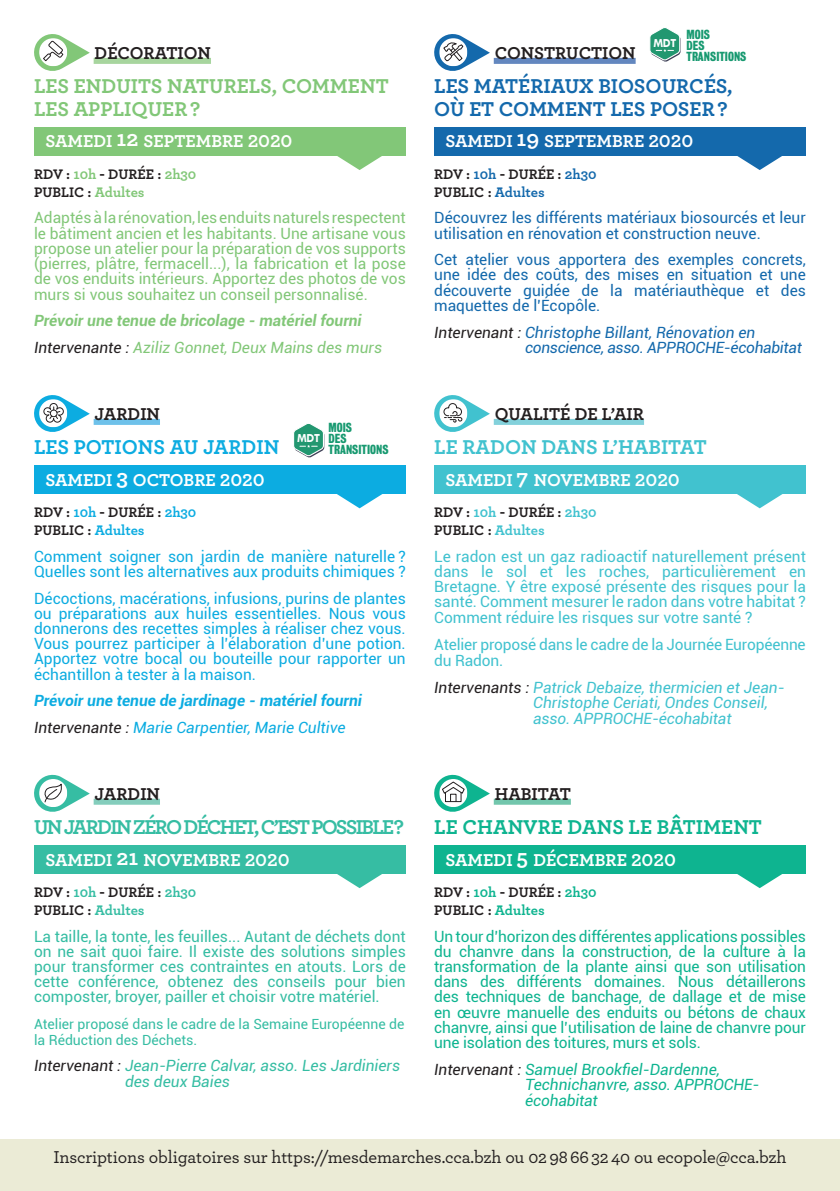
<style>
.page{position:relative;width:840px;height:1191px;background:#fff}
.page>*{position:absolute;margin:0;border:0;box-sizing:border-box;transform-origin:0 0}
.t1{font:700 21px/22.8px "Archer";color:#1469ac}
.t2{font:700 21px/22.8px "Archer";color:#82c778}
.t3{font:700 21px "Archer";letter-spacing:-.08em;color:#36bda3}
.t4{font:700 21px "Archer";color:#0eb490}
.t5{font:700 21px "Archer";color:#41c2cf}
.t6{font:700 21px "Archer";color:#0cace1}
.t7{font:700 18px "Archer";color:#fff}
.t8{font:500 18px "Archer";letter-spacing:-.005em;color:#231f20}
.t9{font:700 18px "Archer";color:#231f20}
.t10{font:15.6px/15.2px "Roboto";color:#0cace1}
.t11{font:15.6px/15.2px "Roboto";letter-spacing:-.01em;color:#0eb490;text-align:justify}
.t12{font:15.6px/15.2px "Roboto";color:#82c778;text-align:justify}
.t13{font:15.6px/15.2px "Roboto";letter-spacing:-.01em;color:#41c2cf;text-align:justify}
.t14{font:15.6px/15.2px "Roboto";color:#1469ac}
.t15{font:15.6px/15.2px "Roboto";color:#36bda3;text-align:justify}
.t16{font:italic 15.6px/15.4px "Roboto";color:#41c2cf}
.t17{font:italic 700 15.6px/26.8px "Roboto";color:#82c778}
.t18{font:italic 700 15.6px/26.8px "Roboto";color:#0cace1}
.t19{font:italic 15.6px/15.4px "Roboto";color:#1469ac}
.t20{font:italic 15.6px/15.4px "Roboto";color:#0eb490}
.t21{font:italic 15.6px/15.4px "Roboto";color:#36bda3}
.t22{font:700 14.4px/18px "Archer";color:#231f20}
.t23{font:14px/15.4px "Roboto";color:#36bda3}
.t24{font:700 12.4px "Tw Cen";letter-spacing:-.03em;color:#fff}
.t25{font:12px/11.4px "Bureau Grot Three Seven";color:#179970}
.s1{font-size:22.8px}
.s2{color:#82c778}
.s3{font-weight:400;color:#231f20}
.s4{font-weight:400}
.s5{color:#0cace1}
.s6{color:#36bda3}
.s7{color:#231f20}
.s8{color:#1469ac}
.s9{color:#41c2cf}
.s10{color:#0eb490}
</style>
<div class="page">
<div style="left:0;top:1140px;width:839px;height:51px;background:#ebebd6"></div>
<div style="left:94px;top:58px;width:117px;height:6px;background:#a7d59e"></div>
<svg style="left:34px;top:34px;width:56px;height:37px"></svg>
<svg style="left:337px;top:156px;width:45px;height:14px"></svg>
<div style="left:34px;top:127px;width:371px;height:29px;background:#82c778"></div>
<div style="left:493px;top:58px;width:142px;height:6px;background:#6387bf"></div>
<svg style="left:434px;top:34px;width:55px;height:37px"></svg>
<svg style="left:737px;top:156px;width:45px;height:14px"></svg>
<div style="left:434px;top:127px;width:371px;height:29px;background:#1469ac"></div>
<div style="left:94px;top:419px;width:66px;height:6px;background:#6ec1ea"></div>
<svg style="left:34px;top:395px;width:56px;height:37px"></svg>
<svg style="left:337px;top:494px;width:46px;height:14px"></svg>
<div style="left:34px;top:465px;width:371px;height:29px;background:#0cace1"></div>
<div style="left:493px;top:419px;width:150px;height:6px;background:#83d1db"></div>
<svg style="left:434px;top:395px;width:55px;height:37px"></svg>
<svg style="left:737px;top:494px;width:46px;height:14px"></svg>
<div style="left:434px;top:465px;width:371px;height:29px;background:#41c2cf"></div>
<div style="left:94px;top:798px;width:66px;height:6px;background:#84cdbc"></div>
<svg style="left:34px;top:774px;width:56px;height:38px"></svg>
<svg style="left:337px;top:874px;width:45px;height:14px"></svg>
<div style="left:34px;top:845px;width:371px;height:29px;background:#36bda3"></div>
<div style="left:493px;top:798px;width:77px;height:6px;background:#72c6ac"></div>
<svg style="left:434px;top:774px;width:55px;height:38px"></svg>
<div style="left:445px;top:792px;width:16px;height:10px;border:1px solid #231f20"></div>
<div style="left:450px;top:794px;width:6px;height:8px;border:1px solid #231f20"></div>
<svg style="left:737px;top:874px;width:45px;height:14px"></svg>
<div style="left:434px;top:845px;width:371px;height:29px;background:#0eb490"></div>
<svg style="left:294px;top:424px;width:30px;height:33px"></svg>
<svg style="left:649px;top:28px;width:31px;height:34px"></svg>
<p class="t9" style="left:95px;top:39px;width:118px">DÉCORATION</p>
<h1 class="t2" style="left:34px;top:74px;width:356px">LES ENDUITS NATURELS, COMMENT<br>LES APPLIQUER ?</h1>
<p class="t7" style="left:45px;top:127px;width:248px">SAMEDI <span class="s1">12</span> SEPTEMBRE 2020</p>
<p class="t22" style="left:34px;top:164px;width:164px">RDV : <span class="s2">10h</span> - DURÉE : <span class="s2">2h30<br></span>PUBLIC : <span class="s2">Adultes</span></p>
<p class="t12" style="left:34px;top:210px;width:373px">Adaptés à la rénovation, les enduits naturels respectent le bâtiment ancien et les habitants. Une artisane vous propose un atelier pour la préparation de vos supports (pierres, plâtre, fermacell...), la fabrication et la pose de vos enduits intérieurs. Apportez des photos de vos murs si vous souhaitez un conseil personnalisé.</p>
<p class="t17" style="left:34px;top:306px;width:349px">Prévoir une tenue de bricolage - matériel fourni<br><span class="s3">Intervenante :</span> <span class="s4">Aziliz Gonnet, Deux Mains des murs</span></p>
<p class="t9" style="left:95px;top:400px;width:67px">JARDIN</p>
<h1 class="t6" style="left:34px;top:431px;width:247px">LES POTIONS AU JARDIN</h1>
<p class="t7" style="left:45px;top:465px;width:221px">SAMEDI <span class="s1">3</span> OCTOBRE 2020</p>
<p class="t22" style="left:34px;top:502px;width:164px">RDV : <span class="s5">10h</span> - DURÉE : <span class="s5">2h30<br></span>PUBLIC : <span class="s5">Adultes</span></p>
<p class="t10" style="left:34px;top:548px;width:373px">Comment soigner son jardin de manière naturelle ?<br>Quelles sont les alternatives aux produits chimiques ?</p>
<p class="t10" style="left:34px;top:590px;width:373px;text-align:justify">Décoctions, macérations, infusions, purins de plantes ou préparations aux huiles essentielles. Nous vous donnerons des recettes simples à réaliser chez vous.<br>Vous pourrez participer à l’élaboration d’une potion.<br>Apportez votre bocal ou bouteille pour rapporter un échantillon à tester à la maison.</p>
<p class="t18" style="left:34px;top:686px;width:329px">Prévoir une tenue de jardinage - matériel fourni<br><span class="s3">Intervenante :</span> <span class="s4">Marie Carpentier, Marie Cultive</span></p>
<p class="t25" style="left:328px;top:421px;width:61px">MOIS<br>DES<br>TRANSITIONS</p>
<p class="t24" style="left:297px;top:431px;width:24px">MDT</p>
<p class="t9" style="left:95px;top:780px;width:67px">JARDIN</p>
<h1 class="t3" style="left:34px;top:810px;width:371px">UN JARDIN ZÉRO DÉCHET, C’EST POSSIBLE ?</h1>
<p class="t7" style="left:45px;top:845px;width:245px">SAMEDI <span class="s1">21</span> NOVEMBRE 2020</p>
<p class="t22" style="left:34px;top:882px;width:164px">RDV : <span class="s6">10h</span> - DURÉE : <span class="s6">2h30<br></span>PUBLIC : <span class="s6">Adultes</span></p>
<p class="t15" style="left:34px;top:927px;width:373px">La taille, la tonte, les feuilles... Autant de déchets dont on ne sait quoi faire. Il existe des solutions simples pour transformer ces contraintes en atouts. Lors de cette conférence, obtenez des conseils pour bien composter, broyer, pailler et choisir votre matériel.</p>
<p class="t23" style="left:34px;top:1016px;width:372px">Atelier proposé dans le cadre de la Semaine Européenne de la Réduction des Déchets.</p>
<p class="t21" style="left:125px;top:1057px;width:276px;text-indent:-91px"><span class="s7">Intervenant :</span> Jean-Pierre Calvar, asso. Les Jardiniers des deux Baies</p>
<p class="t25" style="left:686px;top:28px;width:61px">MOIS<br>DES<br>TRANSITIONS</p>
<p class="t24" style="left:653px;top:35px;width:24px">MDT</p>
<p class="t9" style="left:494px;top:39px;width:142px">CONSTRUCTION</p>
<h1 class="t1" style="left:434px;top:74px;width:300px">LES MATÉRIAUX BIOSOURCÉS,<br>OÙ ET COMMENT LES POSER ?</h1>
<p class="t7" style="left:445px;top:127px;width:249px">SAMEDI <span class="s1">19</span> SEPTEMBRE 2020</p>
<p class="t22" style="left:434px;top:164px;width:164px">RDV : <span class="s8">10h</span> - DURÉE : <span class="s8">2h30<br></span>PUBLIC : <span class="s8">Adultes</span></p>
<p class="t14" style="left:434px;top:210px;width:373px">Découvrez les différents matériaux biosourcés et leur utilisation en rénovation et construction neuve.</p>
<p class="t14" style="left:434px;top:251px;width:373px;text-align:justify">Cet atelier vous apportera des exemples concrets, une idée des coûts, des mises en situation et une découverte guidée de la matériauthèque et des maquettes de l’Écopôle.</p>
<p class="t19" style="left:525px;top:324px;width:278px;text-indent:-91px"><span class="s7">Intervenant :</span> Christophe Billant, Rénovation en conscience, asso. APPROCHE-écohabitat</p>
<p class="t9" style="left:494px;top:400px;width:151px">QUALITÉ DE L’AIR</p>
<h1 class="t5" style="left:434px;top:431px;width:274px">LE RADON DANS L’HABITAT</h1>
<p class="t7" style="left:445px;top:465px;width:236px">SAMEDI <span class="s1">7</span> NOVEMBRE 2020</p>
<p class="t22" style="left:434px;top:502px;width:164px">RDV : <span class="s9">10h</span> - DURÉE : <span class="s9">2h30<br></span>PUBLIC : <span class="s9">Adultes</span></p>
<p class="t13" style="left:434px;top:548px;width:373px">Le radon est un gaz radioactif naturellement présent dans le sol et les roches, particulièrement en Bretagne. Y être exposé présente des risques pour la santé. Comment mesurer le radon dans votre habitat ?<br>Comment réduire les risques sur votre santé ?</p>
<p class="t13" style="left:434px;top:636px;width:373px;line-height:16px">Atelier proposé dans le cadre de la Journée Européenne du Radon.</p>
<p class="t16" style="left:533px;top:679px;width:253px;text-indent:-99px"><span class="s7">Intervenants :</span> Patrick Debaize, thermicien et Jean-<br>Christophe Ceriati, Ondes Conseil, asso. APPROCHE-écohabitat</p>
<p class="t9" style="left:494px;top:780px;width:78px">HABITAT</p>
<h1 class="t4" style="left:434px;top:810px;width:329px">LE CHANVRE DANS LE BÂTIMENT</h1>
<p class="t7" style="left:445px;top:845px;width:232px">SAMEDI <span class="s1">5</span> DÉCEMBRE 2020</p>
<p class="t22" style="left:434px;top:882px;width:164px">RDV : <span class="s10">10h</span> - DURÉE : <span class="s10">2h30<br></span>PUBLIC : <span class="s10">Adultes</span></p>
<p class="t11" style="left:434px;top:927px;width:373px">Un tour d’horizon des différentes applications possibles du chanvre dans la construction, de la culture à la transformation de la plante ainsi que son utilisation dans des différents domaines. Nous détaillerons des techniques de banchage, de dallage et de mise en œuvre manuelle des enduits ou bétons de chaux chanvre, ainsi que l’utilisation de laine de chanvre pour une isolation des toitures, murs et sols.</p>
<p class="t20" style="left:525px;top:1061px;width:236px;text-indent:-91px"><span class="s7">Intervenant :</span> Samuel Brookfiel-Dardenne,<br>Technichanvre, asso. APPROCHE&shy;écohabitat</p>
<p class="t8" style="left:53px;top:1143px;width:734px">Inscriptions obligatoires sur https://mesdemarches.cca.bzh ou 02 98 66 32 40 ou ecopole@cca.bzh</p>
</div>
